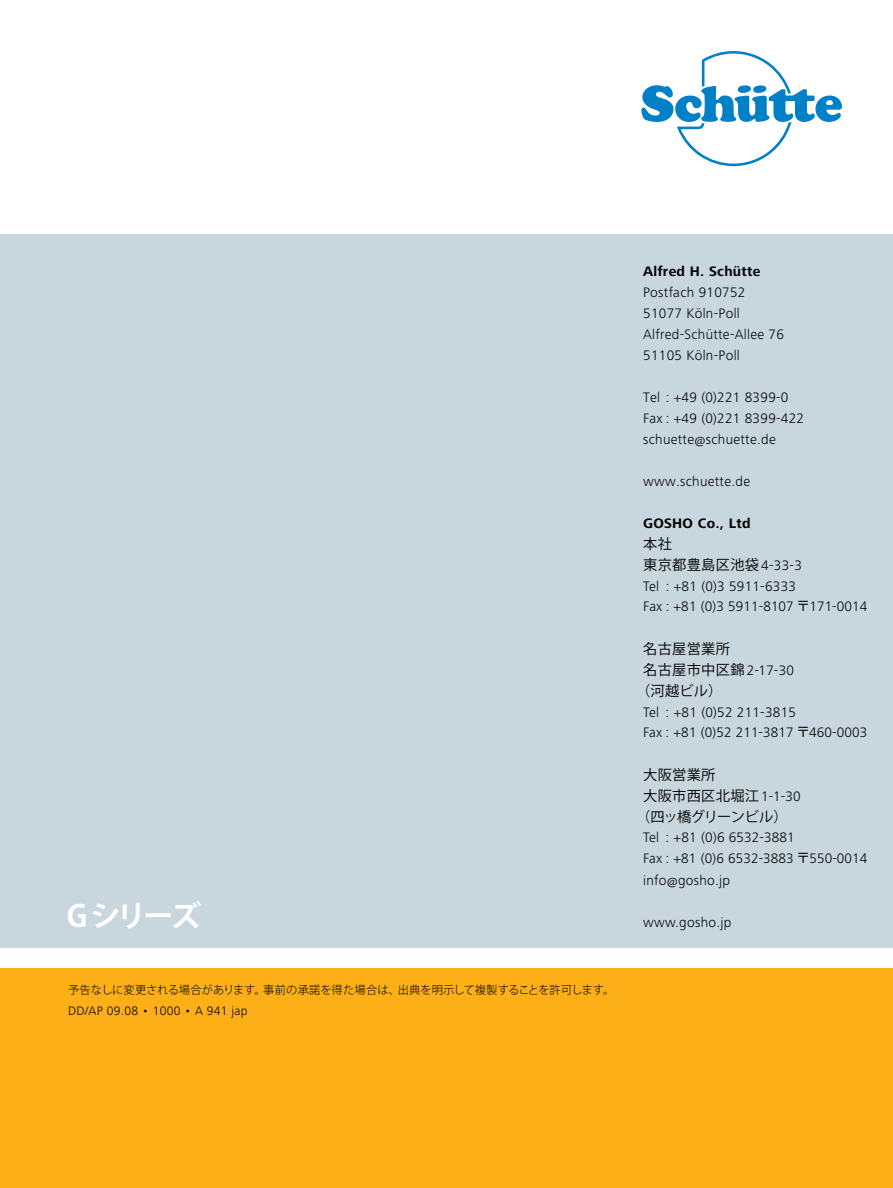
<style>
.page{position:relative;width:893px;height:1188px;background:#fff}
.page>*{position:absolute;margin:0;border:0;box-sizing:border-box;transform-origin:0 0}
.t1{font:700 30px "Koz Go Pro";color:#fff}
.t2{font:300 14.25px/21px "Frutiger Next LT";letter-spacing:.02em;color:#000}
.t3{font:14.25px/21px "Koz Go Pro";letter-spacing:.02em;color:#000}
.t4{font:700 14.25px "Frutiger Next LT";letter-spacing:.02em;color:#000}
.t5{font:14.25px "Koz Go Pro";letter-spacing:-.055em;color:#000}
.t6{font:300 12.75px "Frutiger Next LT";letter-spacing:.02em;color:#000}
.t7{font:300 11.25px "Koz Go Pro";color:#000}
.s1{font-family:"Frutiger Next LT";font-weight:300}
.s2{font-family:"Koz Go Pro";font-weight:400}
</style>
<div class="page">
<div style="left:0;top:969px;width:893px;height:219px;background:#fcaf17"></div>
<div style="left:0;top:234px;width:893px;height:714px;background:#c8d6dd"></div>
<svg style="left:641px;top:51px;width:201px;height:115px"></svg>
<h1 class="t1" style="left:67px;top:896px;width:136px">G シリーズ</h1>
<p class="t7" style="left:68px;top:982px;width:548px">予告なしに変更される場合があります。事前の承諾を得た場合は、出典を明示して複製することを許可します。</p>
<p class="t6" style="left:68px;top:1003px;width:181px">DD/AP 09.08 • 1000 • A 941 jap</p>
<p class="t4" style="left:643px;top:263px;width:119px">Alfred H. Schütte</p>
<p class="t2" style="left:643px;top:282px;width:142px">Postfach 910752<br>51077 Köln-Poll<br>Alfred-Schütte-Allee 76<br>51105 Köln-Poll</p>
<p class="t2" style="left:643px;top:387px;width:163px">Tel : +49 (0)221 8399-0<br>Fax : +49 (0)221 8399-422 schuette@schuette.de</p>
<p class="t2" style="left:643px;top:471px;width:109px">www.schuette.de</p>
<p class="t4" style="left:643px;top:515px;width:109px">GOSHO Co., Ltd</p>
<p class="t3" style="left:643px;top:533px;width:160px">本社<br>東京都豊島区池袋<span class="s1">4-33-3</span></p>
<p class="t2" style="left:643px;top:576px;width:226px;line-height:20.4px">Tel : +81 (0)3 5911-6333<br>Fax : +81 (0)3 5911-8107 <span class="s2">〒</span>171-0014</p>
<p class="t3" style="left:643px;top:638px;width:88px">名古屋営業所</p>
<p class="t3" style="left:643px;top:659px;width:153px">名古屋市中区錦<span class="s1">2-17-30</span></p>
<p class="t3" style="left:636px;top:680px;width:87px">（河越ビル）</p>
<p class="t2" style="left:643px;top:702px;width:226px;line-height:20.4px">Tel : +81 (0)52 211-3815<br>Fax : +81 (0)52 211-3817 <span class="s2">〒</span>460-0003</p>
<p class="t3" style="left:643px;top:765px;width:74px">大阪営業所</p>
<p class="t3" style="left:643px;top:786px;width:159px">大阪市西区北堀江<span class="s1">1-1-30</span></p>
<p class="t5" style="left:636px;top:807px;width:153px">（四ッ橋グリーンビル）</p>
<p class="t2" style="left:643px;top:827px;width:226px">Tel : +81 (0)6 6532-3881<br>Fax : +81 (0)6 6532-3883 <span class="s2">〒</span>550-0014 info@gosho.jp</p>
<p class="t2" style="left:643px;top:912px;width:90px">www.gosho.jp</p>
</div>
